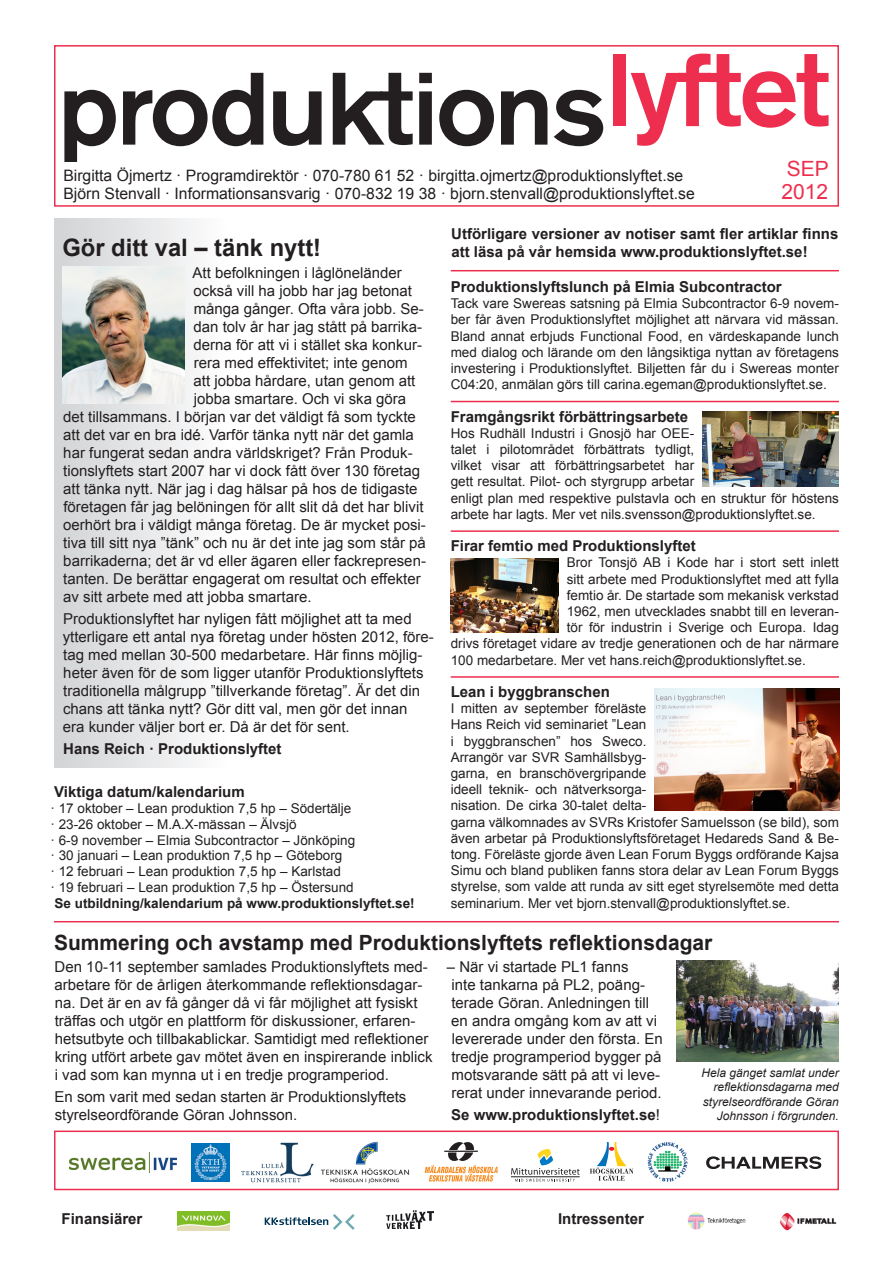
<style>
.page{position:relative;width:893px;height:1263px;background:#fff}
.page>*{position:absolute;margin:0;border:0;box-sizing:border-box;transform-origin:0 0}
.t1{font:700 24px "Arial";color:#231f20}
.heading_3{font:700 21px "Arial";color:#231f20}
.t2{font:21px "Arial";color:#ee2e4e}
.t3{font:15.75px "Arial";color:#231f20}
.t4{font:15px/18px "Arial";color:#231f20}
.t5{font:700 15px "Arial";color:#231f20}
.t6{font:13.5px/16.2px "Arial";color:#231f20}
.t7{font:700 13.5px "Arial";color:#231f20}
.t8{font:italic 12px/14.4px "Arial";color:#231f20;text-align:right}
.s1{font-weight:400}
</style>
<div class="page">
<div style="left:54px;top:219px;width:388px;height:548px;background:linear-gradient(to right,#dedfe1,#fff)"></div>
<hr style="left:451px;top:676px;width:388px;height:2px;background:#ee2e4e">
<hr style="left:54px;top:921px;width:785px;height:1px;background:#ee2e4e">
<div style="left:54px;top:45px;width:785px;height:162px;border:2px solid #ee2e4e"></div>
<hr style="left:451px;top:270px;width:388px;height:1px;background:#ee2e4e">
<hr style="left:451px;top:530px;width:388px;height:2px;background:#ee2e4e">
<hr style="left:451px;top:401px;width:388px;height:1px;background:#ee2e4e">
<svg style="left:64px;top:90px;width:52px;height:72px"></svg>
<svg style="left:123px;top:73px;width:140px;height:73px"></svg>
<svg style="left:273px;top:91px;width:49px;height:55px"></svg>
<svg style="left:333px;top:73px;width:80px;height:72px"></svg>
<svg style="left:419px;top:73px;width:13px;height:72px"></svg>
<svg style="left:439px;top:90px;width:55px;height:56px"></svg>
<svg style="left:501px;top:90px;width:46px;height:55px"></svg>
<svg style="left:554px;top:90px;width:49px;height:56px"></svg>
<div style="left:613px;top:54px;width:13px;height:72px;background:#ee2e4e"></div>
<svg style="left:631px;top:54px;width:197px;height:92px"></svg>
<div style="left:54px;top:1130px;width:785px;height:60px;border:2px solid #ee2e4e"></div>
<svg style="left:706px;top:1156px;width:115px;height:13px"></svg>
<img style="left:69px;top:1153px;width:107px;height:19px">
<img style="left:191px;top:1143px;width:39px;height:39px">
<img style="left:241px;top:1142px;width:73px;height:40px">
<img style="left:320px;top:1141px;width:90px;height:43px">
<svg style="left:425px;top:1142px;width:72px;height:39px"></svg>
<svg style="left:648px;top:1142px;width:39px;height:40px"></svg>
<svg style="left:590px;top:1142px;width:44px;height:39px"></svg>
<svg style="left:511px;top:1149px;width:69px;height:32px"></svg>
<img style="left:688px;top:1212px;width:58px;height:18px">
<img style="left:779px;top:1212px;width:57px;height:18px">
<img style="left:178px;top:1211px;width:52px;height:19px">
<svg style="left:265px;top:1214px;width:90px;height:16px"></svg>
<img style="left:387px;top:1210px;width:46px;height:19px">
<img style="left:63px;top:267px;width:121px;height:137px">
<img style="left:676px;top:961px;width:163px;height:100px">
<img style="left:703px;top:411px;width:136px;height:75px">
<img style="left:451px;top:558px;width:107px;height:74px">
<img style="left:655px;top:689px;width:184px;height:121px">
<p class="t2" style="left:787px;top:155px;width:44px">SEP</p>
<p class="t2" style="left:782px;top:178px;width:48px">2012</p>
<p class="t3" style="left:63px;top:165px;width:621px">Birgitta Öjmertz · Programdirektör · 070-780 61 52 · birgitta.ojmertz@produktionslyftet.se</p>
<p class="t3" style="left:63px;top:184px;width:633px">Björn Stenvall · Informationsansvarig · 070-832 19 38 · bjorn.stenvall@produktionslyftet.se</p>
<p class="t5" style="left:451px;top:224px;width:389px">Utförligare versioner av notiser samt fler artiklar finns</p>
<p class="t1" style="left:62px;top:231px;width:260px">Gör ditt val – tänk nytt!</p>
<p class="t5" style="left:451px;top:242px;width:358px">att läsa på vår hemsida www.produktionslyftet.se!</p>
<p class="t4" style="left:193px;top:264px;width:211px">Att befolkningen i låglöneländer</p>
<p class="t4" style="left:194px;top:282px;width:220px">också vill ha jobb har jag betonat</p>
<p class="t4" style="left:194px;top:300px;width:232px">många gånger. Ofta våra jobb. Se-</p>
<p class="t4" style="left:194px;top:318px;width:230px">dan tolv år har jag stått på barrika-</p>
<p class="t4" style="left:194px;top:336px;width:230px">derna för att vi i stället ska konkur-</p>
<p class="t4" style="left:194px;top:354px;width:215px">rera med effektivitet; inte genom</p>
<p class="t4" style="left:194px;top:372px;width:223px">att jobba hårdare, utan genom att</p>
<p class="t4" style="left:194px;top:390px;width:214px">jobba smartare. Och vi ska göra</p>
<p class="t4" style="left:63px;top:408px;width:354px">det tillsammans. I början var det väldigt få som tyckte</p>
<p class="t4" style="left:63px;top:426px;width:352px">att det var en bra idé. Varför tänka nytt när det gamla</p>
<p class="t4" style="left:63px;top:444px;width:351px">har fungerat sedan andra världskriget? Från Produk-</p>
<p class="t4" style="left:63px;top:462px;width:358px">tionslyftets start 2007 har vi dock fått över 130 företag</p>
<p class="t4" style="left:63px;top:480px;width:356px">att tänka nytt. När jag i dag hälsar på hos de tidigaste</p>
<p class="t4" style="left:63px;top:498px;width:362px">företagen får jag belöningen för allt slit då det har blivit</p>
<p class="t4" style="left:63px;top:516px;width:364px">oerhört bra i väldigt många företag. De är mycket posi-</p>
<p class="t4" style="left:63px;top:534px;width:364px">tiva till sitt nya ”tänk” och nu är det inte jag som står på</p>
<p class="t4" style="left:63px;top:552px;width:364px">barrikaderna; det är vd eller ägaren eller fackrepresen-</p>
<p class="t4" style="left:63px;top:570px;width:359px">tanten. De berättar engagerat om resultat och effekter</p>
<p class="t4" style="left:63px;top:588px;width:250px">av sitt arbete med att jobba smartare.</p>
<p class="t4" style="left:63px;top:610px;width:373px">Produktionslyftet har nyligen fått möjlighet att ta med ytterligare ett antal nya företag under hösten 2012, före&shy;tag med mellan 30-500 medarbetare. Här finns möjlig&shy;heter även för de som ligger utanför Produktionslyftets traditionella målgrupp ”tillverkande företag”. Är det din chans att tänka nytt? Gör ditt val, men gör det innan<br>era kunder väljer bort er. Då är det för sent.</p>
<p class="t5" style="left:63px;top:739px;width:220px">Hans Reich · Produktionslyftet</p>
<p class="t5" style="left:451px;top:277px;width:332px">Produktionslyftslunch på Elmia Subcontractor</p>
<p class="t6" style="left:451px;top:295px;width:390px;text-align:justify">Tack vare Swereas satsning på Elmia Subcontractor 6-9 novem&shy;ber får även Produktionslyftet möjlighet att närvara vid mässan.<br>Bland annat erbjuds Functional Food, en värdeskapande lunch med dialog och lärande om den långsiktiga nyttan av företagens investering i Produktionslyftet. Biljetten får du i Swereas monter C04:20, anmälan görs till carina.egeman@produktionslyftet.se.</p>
<p class="t5" style="left:451px;top:406px;width:239px">Framgångsrikt förbättringsarbete</p>
<p class="t6" style="left:451px;top:425px;width:390px">Hos Rudhäll Industri i Gnosjö har OEE-<br>talet i pilotområdet förbättrats tydligt,<br>vilket visar att förbättringsarbetet har<br>gett resultat. Pilot- och styrgrupp arbetar<br>enligt plan med respektive pulstavla och en struktur för höstens arbete har lagts. Mer vet nils.svensson@produktionslyftet.se.</p>
<p class="t5" style="left:451px;top:536px;width:247px">Firar femtio med Produktionslyftet</p>
<p class="t6" style="left:567px;top:555px;width:274px">Bror Tonsjö AB i Kode har i stort sett inlett</p>
<p class="t6" style="left:567px;top:571px;width:274px">sitt arbete med Produktionslyftet med att fylla</p>
<p class="t6" style="left:567px;top:587px;width:274px">femtio år. De startade som mekanisk verkstad</p>
<p class="t6" style="left:567px;top:603px;width:274px">1962, men utvecklades snabbt till en leveran-</p>
<p class="t6" style="left:567px;top:619px;width:274px">tör för industrin i Sverige och Europa. Idag</p>
<p class="t6" style="left:451px;top:636px;width:390px">drivs företaget vidare av tredje generationen och de har närmare</p>
<p class="t6" style="left:451px;top:652px;width:357px">100 medarbetare. Mer vet hans.reich@produktionslyftet.se.</p>
<p class="t5" style="left:451px;top:682px;width:161px">Lean i byggbranschen</p>
<p class="t6" style="left:451px;top:700px;width:390px">I mitten av september föreläste<br>Hans Reich vid seminariet ”Lean<br>i byggbranschen” hos Sweco.<br>Arrangör var SVR Samhällsbyg-<br>garna, en branschövergripande<br>ideell teknik- och nätverksorga-<br>nisation. De cirka 30-talet delta-<br>garna välkomnades av SVRs Kristofer Samuelsson (se bild), som även arbetar på Produktionslyftsföretaget Hedareds Sand &amp; Be&shy;tong. Föreläste gjorde även Lean Forum Byggs ordförande Kajsa Simu och bland publiken fanns stora delar av Lean Forum Byggs styrelse, som valde att runda av sitt eget styrelsemöte med detta seminarium. Mer vet bjorn.stenvall@produktionslyftet.se.</p>
<p class="t5" style="left:54px;top:782px;width:192px">Viktiga datum/kalendarium</p>
<p class="t6" style="left:51px;top:800px;width:302px">· 17 oktober – Lean produktion 7,5 hp – Södertälje</p>
<p class="t6" style="left:51px;top:816px;width:248px">· 23-26 oktober – M.A.X-mässan – Älvsjö</p>
<p class="t6" style="left:51px;top:832px;width:306px">· 6-9 november – Elmia Subcontractor – Jönköping</p>
<p class="t6" style="left:51px;top:848px;width:293px">· 30 januari – Lean produktion 7,5 hp – Göteborg</p>
<p class="t6" style="left:51px;top:863px;width:292px">· 12 februari – Lean produktion 7,5 hp – Karlstad</p>
<p class="t6" style="left:51px;top:879px;width:305px">· 19 februari – Lean produktion 7,5 hp – Östersund</p>
<p class="t7" style="left:54px;top:894px;width:362px">Se utbildning/kalendarium på www.produktionslyftet.se!</p>
<p class="heading_3" style="left:54px;top:929px;width:660px">Summering och avstamp med Produktionslyftets reflektionsdagar</p>
<p class="t4" style="left:55px;top:958px;width:379px">Den 10-11 september samlades Produktionslyftets med&shy;arbetare för de årligen återkommande reflektionsdagar&shy;na. Det är en av få gånger då vi får möjlighet att fysiskt träffas och utgör en plattform för diskussioner, erfaren&shy;hetsutbyte och tillbakablickar. Samtidigt med reflektioner kring utfört arbete gav mötet även en inspirerande inblick i vad som kan mynna ut i en tredje programperiod.</p>
<p class="t4" style="left:55px;top:1088px;width:353px">En som varit med sedan starten är Produktionslyftets styrelseordförande Göran Johnsson.</p>
<p class="t4" style="left:447px;top:958px;width:217px">– När vi startade PL1 fanns<br>inte tankarna på PL2, poäng&shy;terade Göran. Anledningen till en andra omgång kom av att vi levererade under den första. En tredje programperiod bygger på motsvarande sätt på att vi leve&shy;rerat under innevarande period.</p>
<p class="t5" style="left:451px;top:1105px;width:210px">Se www.produktionslyftet.se<span class="s1">!</span></p>
<p class="t8" style="left:701px;top:1066px;width:139px">Hela gänget samlat under reflektionsdagarna med styrelseordförande Göran<br>Johnsson i förgrunden.</p>
<p class="t5" style="left:62px;top:1209px;width:82px">Finansiärer</p>
<p class="t5" style="left:558px;top:1209px;width:87px">Intressenter</p>
</div>
